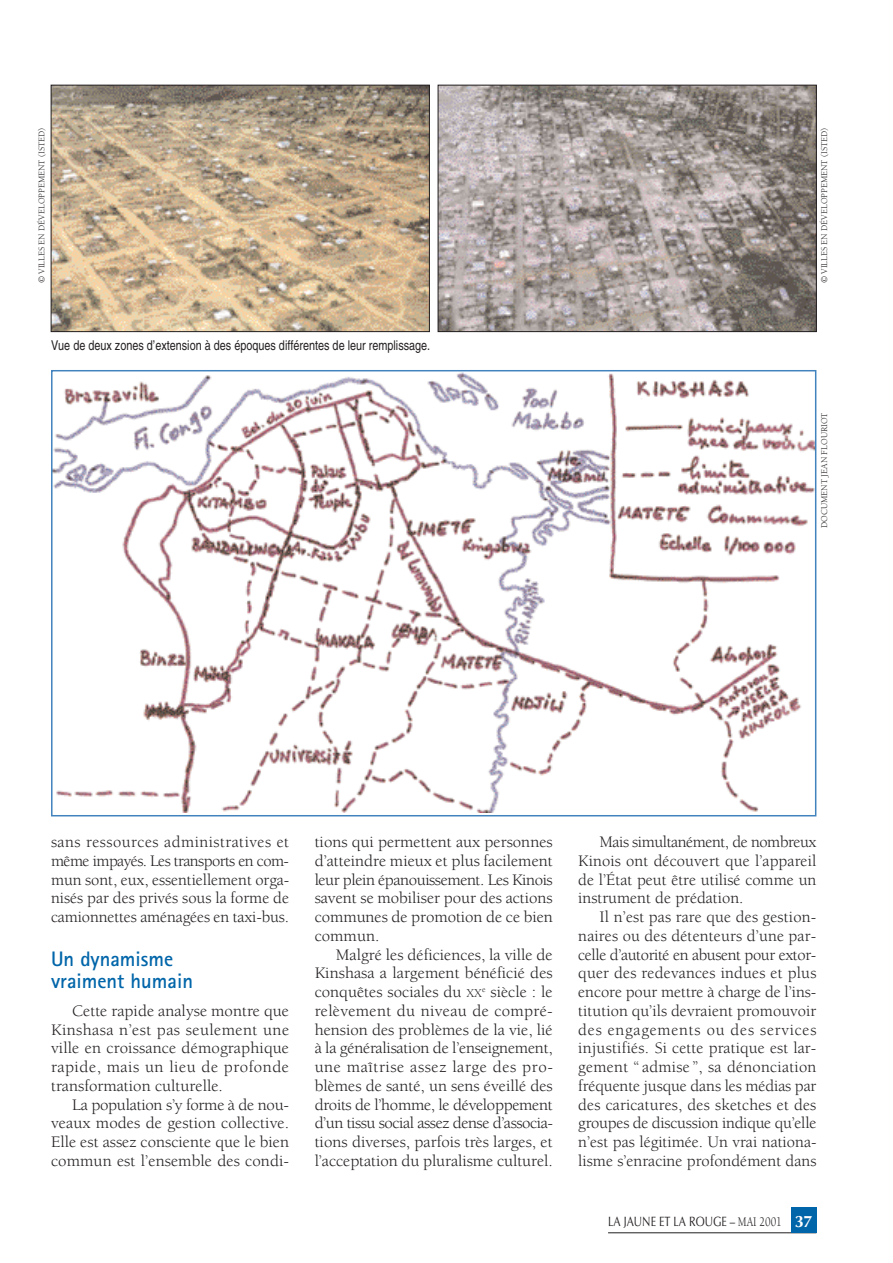
<style>
.page{position:relative;width:893px;height:1263px;background:#fff}
.page>*{position:absolute;margin:0;border:0;box-sizing:border-box;transform-origin:0 0}
.t1{font:700 21px/22.5px "Rotis Sans Serif";color:#0065a9}
.t2{font:16.5px/18.8px "Berkeley";color:#231f20;text-align:justify}
.t3{font:condensed 13.5px "Helvetica";color:#231f20}
.t4{font:13.5px "Optima";color:#231f20;scale:.8 1}
.t5{font:9px "Berkeley";color:#231f20}
.s1{font-size:12.3px}
.s2{font-family:"Berkeley"}
.s3{font-weight:700;font-size:16.5px;color:#fff}
</style>
<div class="page">
<hr style="left:608px;top:1232px;width:208px;height:1px;background:#231f20">
<div style="left:791px;top:1208px;width:25px;height:25px;background:#0065a9"></div>
<img style="left:54px;top:373px;width:759px;height:439px">
<div style="left:51px;top:370px;width:765px;height:446px;border:2px solid #4283be"></div>
<img style="left:53px;top:87px;width:374px;height:243px">
<div style="left:51px;top:85px;width:378px;height:247px;border:1px solid #231f20"></div>
<img style="left:440px;top:87px;width:374px;height:243px">
<div style="left:438px;top:85px;width:378px;height:247px;border:1px solid #231f20"></div>
<p class="t5" style="left:38px;top:283px;width:157px;rotate:-90deg">© VILLES EN DÉVELOPPEMENT (ISTED)</p>
<p class="t5" style="left:821px;top:283px;width:157px;rotate:-90deg">© VILLES EN DÉVELOPPEMENT (ISTED)</p>
<p class="t3" style="left:51px;top:340px;width:381px">Vue de deux zones d’extension à des époques différentes de leur remplissage.</p>
<p class="t5" style="left:821px;top:528px;width:117px;rotate:-90deg">DOCUMENT JEAN FLOURIOT</p>
<p class="t2" style="left:51px;top:834px;width:240px">sans ressources administratives et même impayés. Les transports en com&shy;mun sont, eux, essentiellement orga&shy;nisés par des privés sous la forme de camionnettes aménagées en taxi-bus.</p>
<p class="t1" style="left:51px;top:949px;width:144px">Un dynamisme vraiment humain</p>
<p class="t2" style="left:51px;top:1003px;width:240px;text-indent:21px">Cette rapide analyse montre que Kinshasa n’est pas seulement une ville en croissance démographique rapide, mais un lieu de profonde transformation culturelle.</p>
<p class="t2" style="left:51px;top:1096px;width:240px;text-indent:21px">La population s’y forme à de nou&shy;veaux modes de gestion collective.<br>Elle est assez consciente que le bien commun est l’ensemble des condi-</p>
<p class="t2" style="left:315px;top:834px;width:240px">tions qui permettent aux personnes d’atteindre mieux et plus facilement leur plein épanouissement. Les Kinois savent se mobiliser pour des actions communes de promotion de ce bien commun.</p>
<p class="t2" style="left:315px;top:946px;width:240px;text-indent:21px">Malgré les déficiences, la ville de Kinshasa a largement bénéficié des conquêtes sociales du <span class="s1">XX</span><sup>e</sup> siècle : le relèvement du niveau de compré&shy;hension des problèmes de la vie, lié à la généralisation de l’enseignement, une maîtrise assez large des pro&shy;blèmes de santé, un sens éveillé des droits de l’homme, le développement d’un tissu social assez dense d’associa&shy;tions diverses, parfois très larges, et l’acceptation du pluralisme culturel.</p>
<p class="t2" style="left:578px;top:834px;width:240px;text-indent:21px">Mais simultanément, de nombreux Kinois ont découvert que l’appareil de l’État peut être utilisé comme un instrument de prédation.</p>
<p class="t2" style="left:578px;top:909px;width:240px;text-indent:21px">Il n’est pas rare que des gestion&shy;naires ou des détenteurs d’une par&shy;celle d’autorité en abusent pour extor&shy;quer des redevances indues et plus encore pour mettre à charge de l’ins&shy;titution qu’ils devraient promouvoir des engagements ou des services injustifiés. Si cette pratique est lar&shy;gement “ admise ”, sa dénonciation fréquente jusque dans les médias par des caricatures, des sketches et des groupes de discussion indique qu’elle n’est pas légitimée. Un vrai nationa&shy;lisme s’enracine profondément dans</p>
<p class="t4" style="left:608px;top:1216px;width:257px">LA JAUNE ET LA ROUGE <span class="s2">– MAI 2001</span> <span class="s3">37</span></p>
</div>
